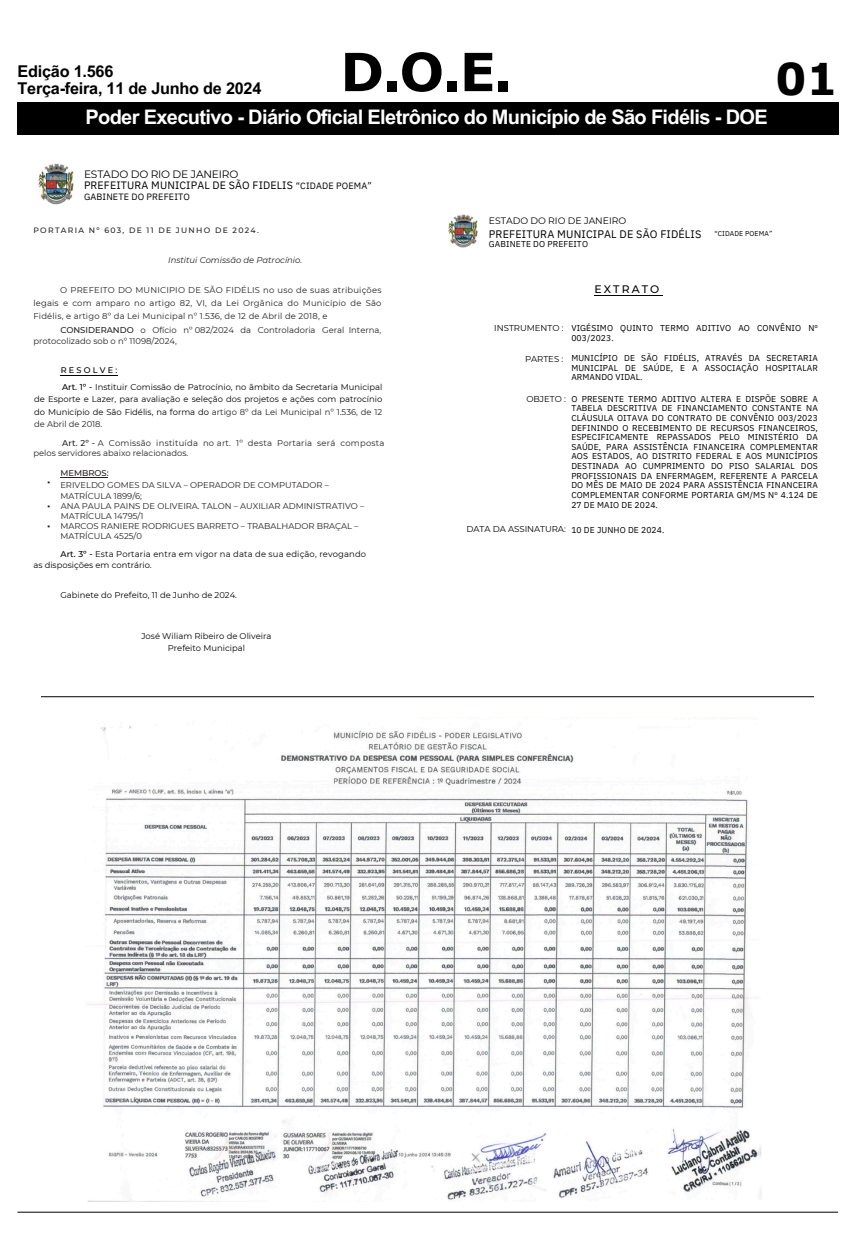
<style>
.page{position:relative;width:855px;height:1242px;background:#fff}
.page>*{position:absolute;margin:0;border:0;box-sizing:border-box;transform-origin:0 0}
.t1{font:700 52.62px "Verdana Pro";color:#000}
.t2{font:700 43.75px "Verdana Pro";color:#000}
.t3{font:700 20px "Arial MT Pro";letter-spacing:-.035em;color:#fff}
.t4{font:700 16.25px/17.8px "Arial MT Pro";letter-spacing:-.015em;color:#000}
.t5{font:10.88px "IBM Plex Sans";letter-spacing:.015em;color:#000}
.t6{font:500 10.88px "Montserrat";letter-spacing:.19em;color:#000}
.t7{font:10.62px "IBM Plex Sans";letter-spacing:.015em;color:#000}
.t8{font:10.62px "Montserrat";letter-spacing:-.02em;color:#000}
.t9{font:9.25px "Montserrat";letter-spacing:-.005em;color:#000}
.t10{font:9.12px "IBM Plex Sans";letter-spacing:.015em;color:#000}
.t11{font:8.5px/9.6px "IBM Plex Sans";letter-spacing:.015em;color:#000;text-align:justify}
.t12{font:8.5px "Montserrat";letter-spacing:-.005em;color:#000}
.t13{font:8.38px/10.1px "Montserrat";color:#231f20}
.t14{font:8.38px/12.4px "Montserrat";color:#000;text-align:justify}
.t15{font:8.38px/10.1px "Montserrat";letter-spacing:.025em;color:#231f20}
.t16{font:8.38px/10.6px "Montserrat";letter-spacing:.02em;color:#000}
.t17{font:italic 8.38px "Montserrat";color:#231f20}
.t18{font:500 8.38px "Montserrat";color:#231f20}
.t19{font:8.38px "IBM Plex Sans";color:#231f20}
.t20{font:500 8.12px "Montserrat";letter-spacing:.27em;color:#000}
.t21{font:500 7.75px "Montserrat";letter-spacing:.165em;color:#231f20}
.s1{font-weight:500}
.s2{color:#231f20}
</style>
<div class="page">
<div style="left:17px;top:102px;width:821px;height:33px;background:#000"></div>
<hr style="left:17px;top:1211px;width:821px;height:1px;background:#000">
<img style="left:38px;top:163px;width:36px;height:41px">
<hr style="left:61px;top:375px;width:57px;height:1px;background:#000">
<hr style="left:61px;top:476px;width:47px;height:1px;background:#231f20">
<img style="left:448px;top:215px;width:30px;height:33px">
<hr style="left:595px;top:295px;width:68px;height:1px;background:#000">
<img style="left:86px;top:726px;width:675px;height:475px">
<hr style="left:41px;top:696px;width:773px;height:1px;background:#000">
<p class="t1" style="left:340px;top:38px;width:174px">D.O.E.</p>
<p class="t4" style="left:17px;top:64px;width:245px">Edição 1.566<br>Terça-feira, 11 de Junho de 2024</p>
<p class="t2" style="left:775px;top:51px;width:64px">01</p>
<p class="t3" style="left:85px;top:109px;width:684px">Poder Executivo - Diário Oficial Eletrônico do Município de São Fidélis - DOE</p>
<p class="t8" style="left:84px;top:167px;width:156px">ESTADO DO RIO DE JANEIRO</p>
<h4 class="t7" style="left:84px;top:178px;width:210px">PREFEITURA MUNICIPAL DE SÃO FIDELIS</h4>
<h2 class="t21" style="left:33px;top:226px;width:227px">PORTARIA Nº 603, DE 11 DE JUNHO DE 2024.</h2>
<p class="t17" style="left:168px;top:254px;width:136px">Institui Comissão de Patrocínio.</p>
<p class="t13" style="left:33px;top:283px;width:350px;line-height:12.9px;text-align:justify;text-indent:27px">O PREFEITO DO MUNICIPIO DE SÃO FIDÉLIS no uso de suas atribuições legais e com amparo no artigo 82, VI, da Lei Orgânica do Município de São Fidélis, e artigo 8º da Lei Municipal nº 1.536, de 12 de Abril de 2018, e</p>
<p class="t13" style="left:60px;top:325px;width:322px"><span class="s1">CONSIDERANDO</span> o Ofício nº 082/2024 da Controladoria Geral Interna,</p>
<p class="t13" style="left:33px;top:336px;width:145px">protocolizado sob o nº 11098/2024,</p>
<p class="t14" style="left:34px;top:381px;width:350px;text-indent:28px"><span class="s1">Art. 1º -</span> Instituir Comissão de Patrocínio, no âmbito da Secretaria Municipal de Esporte e Lazer, para avaliação e seleção dos projetos e ações com patrocínio do Município de São Fidélis, na forma do <span class="s2">artigo 8º da Lei Municipal nº 1.536, de 12 de Abril de 2018.</span></p>
<p class="t15" style="left:33px;top:437px;width:352px;text-indent:29px"><span class="s1">Art. 2º -</span> A Comissão instituída no art. 1º desta Portaria será composta pelos servidores abaixo relacionados.</p>
<p class="t18" style="left:60px;top:468px;width:50px">MEMBROS:</p>
<p class="t13" style="left:60px;top:480px;width:270px">ERIVELDO GOMES DA SILVA – OPERADOR DE COMPUTADOR –<br>MATRÍCULA 1899/6;</p>
<p class="t10" style="left:296px;top:180px;width:77px">“CIDADE POEMA”</p>
<p class="t10" style="left:84px;top:190px;width:107px">GABINETE DO PREFEITO</p>
<p class="t20" style="left:61px;top:365px;width:58px">RESOLVE:</p>
<p class="t19" style="left:47px;top:477px;width:5px">•</p>
<p class="t13" style="left:60px;top:500px;width:306px">ANA PAULA PAINS DE OLIVEIRA. TALON – AUXILIAR ADMINISTRATIVO – MATRÍCULA 14795/1<br>MARCOS RANIERE RODRIGUES BARRETO – TRABALHADOR BRAÇAL – MATRÍCULA 4525/0</p>
<p class="t16" style="left:33px;top:548px;width:334px;text-indent:27px"><span class="s1">Art. 3º -</span> Esta Portaria entra em vigor na data de sua edição, revogando as disposições em contrário.</p>
<p class="t14" style="left:60px;top:589px;width:178px">Gabinete do Prefeito, 11 de Junho de 2024.</p>
<p class="t14" style="left:141px;top:630px;width:132px;line-height:12px;text-align:center">José Wiliam Ribeiro de Oliveira<br>Prefeito Municipal</p>
<p class="t19" style="left:47px;top:500px;width:5px">•</p>
<p class="t19" style="left:47px;top:520px;width:5px">•</p>
<p class="t9" style="left:489px;top:215px;width:139px">ESTADO DO RIO DE JANEIRO</p>
<h5 class="t5" style="left:489px;top:227px;width:285px">PREFEITURA MUNICIPAL DE SÃO FIDÉLIS <sup>“CIDADE</sup> <sup>POEMA”</sup></h5>
<h5 class="t11" style="left:489px;top:239px;width:101px">GABINETE DO PREFEITO</h5>
<p class="t6" style="left:595px;top:282px;width:66px">EXTRATO</p>
<p class="t11" style="left:571px;top:323px;width:248px">VIGÉSIMO QUINTO TERMO ADITIVO AO CONVÊNIO Nº<br>003/2023.</p>
<p class="t11" style="left:571px;top:353px;width:248px">MUNICÍPIO DE SÃO FIDÉLIS, ATRAVÉS DA SECRETARIA MUNICIPAL DE SAÚDE, E A ASSOCIAÇÃO HOSPITALAR ARMANDO VIDAL.</p>
<p class="t11" style="left:571px;top:393px;width:248px">O PRESENTE TERMO ADITIVO ALTERA E DISPÕE SOBRE A TABELA DESCRITIVA DE FINANCIAMENTO CONSTANTE NA CLÁUSULA OITAVA DO CONTRATO DE CONVÊNIO 003/2023<br>DEFININDO O RECEBIMENTO DE RECURSOS FINANCEIROS, ESPECIFICAMENTE REPASSADOS PELO MINISTÉRIO DA SAÚDE, PARA ASSISTÊNCIA FINANCEIRA COMPLEMENTAR AOS ESTADOS, AO DISTRITO FEDERAL E AOS MUNICÍPIOS DESTINADA AO CUMPRIMENTO DO PISO SALARIAL DOS PROFISSIONAIS DA ENFERMAGEM, REFERENTE A PARCELA DO MÊS DE MAIO DE 2024 PARA ASSISTÊNCIA FINANCEIRA COMPLEMENTAR CONFORME PORTARIA GM/MS Nº 4.124 DE 27 DE MAIO DE 2024.</p>
<h5 class="t11" style="left:571px;top:525px;width:95px">10 DE JUNHO DE 2024.</h5>
<p class="t12" style="left:494px;top:323px;width:71px">INSTRUMENTO :</p>
<p class="t12" style="left:525px;top:353px;width:40px">PARTES :</p>
<p class="t12" style="left:526px;top:393px;width:41px">OBJETO :</p>
<p class="t12" style="left:467px;top:524px;width:101px">DATA DA ASSINATURA:</p>
</div>
